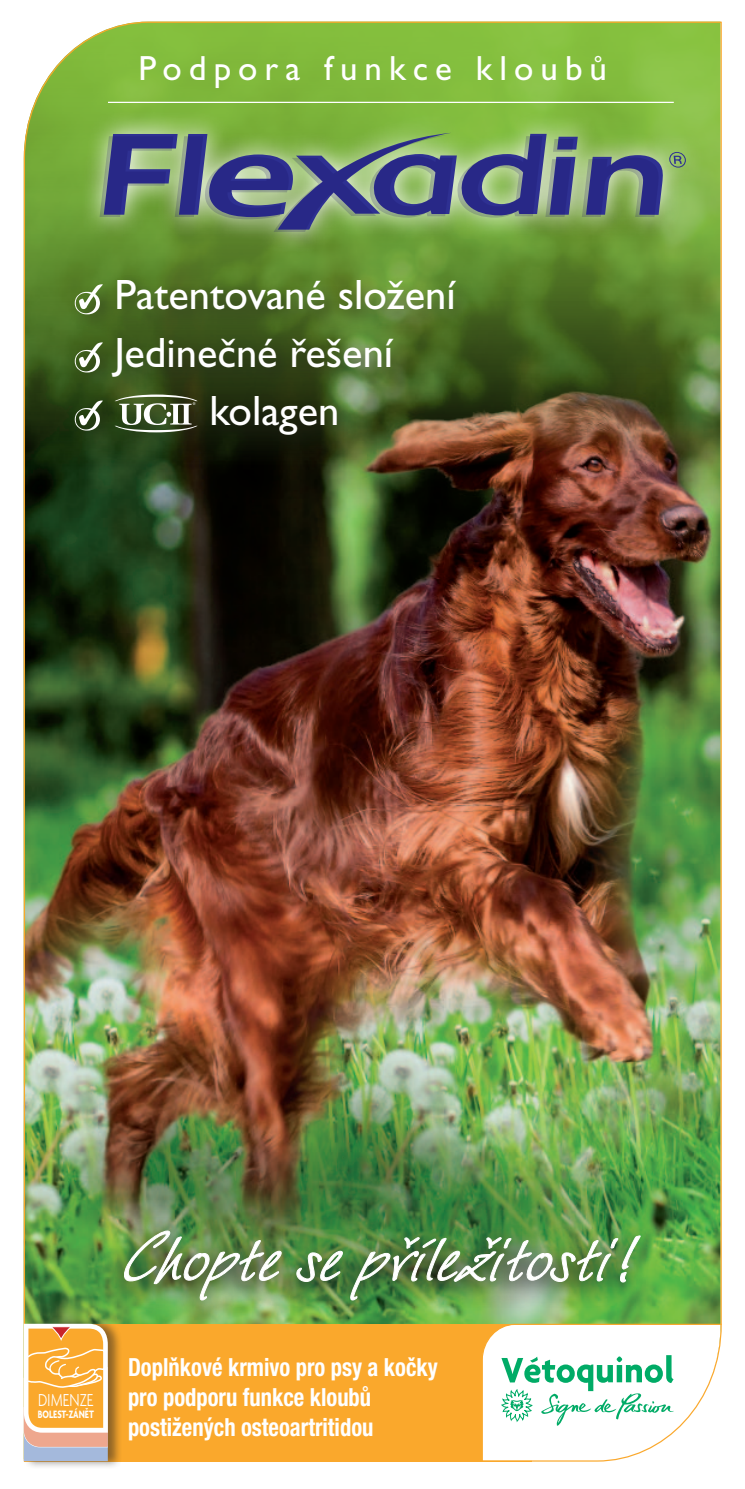
<style>
.page{position:relative;width:745px;height:1489px;background:#fff}
.page>*{position:absolute;margin:0;border:0;box-sizing:border-box;transform-origin:0 0}
.t1{font:italic 101.5px "Wiesbaden Swing LT Std";color:#fff;scale:.93 1}
.t2{font:42.5px "Gill Sans CE";color:#fff}
.t3{font:35px "Gill Sans CE";letter-spacing:.2em;color:#fff}
.t4{font:700 condensed 25px/30px "Helvetica Neue LT Pro";color:#fff;scale:.9 1}
.t5{font:300 18.75px "Agenda";color:#fff;scale:.78 1}
.t6{font:700 11.5px "Agenda";color:#fff;scale:.75 1}
</style>
<div class="page">
<img style="left:23px;top:21px;width:699px;height:1440px">
<svg style="left:75px;top:108px;width:627px;height:143px;background:#78ab3e"></svg>
<svg style="left:99px;top:133px;width:586px;height:99px;background:#6d8475"></svg>
<div style="left:92px;top:1211px;width:560px;height:113px;background:#231f20;opacity:.8"></div>
<img style="left:121px;top:1230px;width:162px;height:70px">
<svg style="left:294px;top:1250px;width:50px;height:32px;background:#648d5a"></svg>
<img style="left:350px;top:1234px;width:290px;height:66px">
<div style="left:23px;top:1315px;width:100px;height:153px;background:#231f20;opacity:.5"></div>
<svg style="left:24px;top:1323px;width:84px;height:137px;background:#efb870"></svg>
<div style="left:67px;top:273px;width:406px;height:182px;background:#231f20;opacity:.5"></div>
<svg style="left:75px;top:284px;width:28px;height:30px"></svg>
<svg style="left:75px;top:342px;width:28px;height:30px"></svg>
<svg style="left:75px;top:400px;width:28px;height:30px"></svg>
<svg style="left:114px;top:394px;width:83px;height:38px"></svg>
<h3 class="t3" style="left:138px;top:48px;width:470px">Podpora funkce kloubů</h3>
<h2 class="t2" style="left:114px;top:270px;width:342px">Patentované složení</h2>
<h2 class="t2" style="left:114px;top:328px;width:280px">Jedinečné řešení</h2>
<h2 class="t2" style="left:209px;top:386px;width:131px">kolagen</h2>
<p class="t5" style="left:38px;top:1388px;width:73px">DIMENZE</p>
<p class="t6" style="left:38px;top:1406px;width:76px">BOLEST-ZÁNĚT</p>
<h1 class="t1" style="left:117px;top:1199px;width:604px">Choptesepříležitosti!</h1>
<p class="t4" style="left:128px;top:1351px;width:345px">Doplňkové krmivo pro psy a kočky pro podporu funkce kloubů postižených osteoartritidou</p>
</div>
